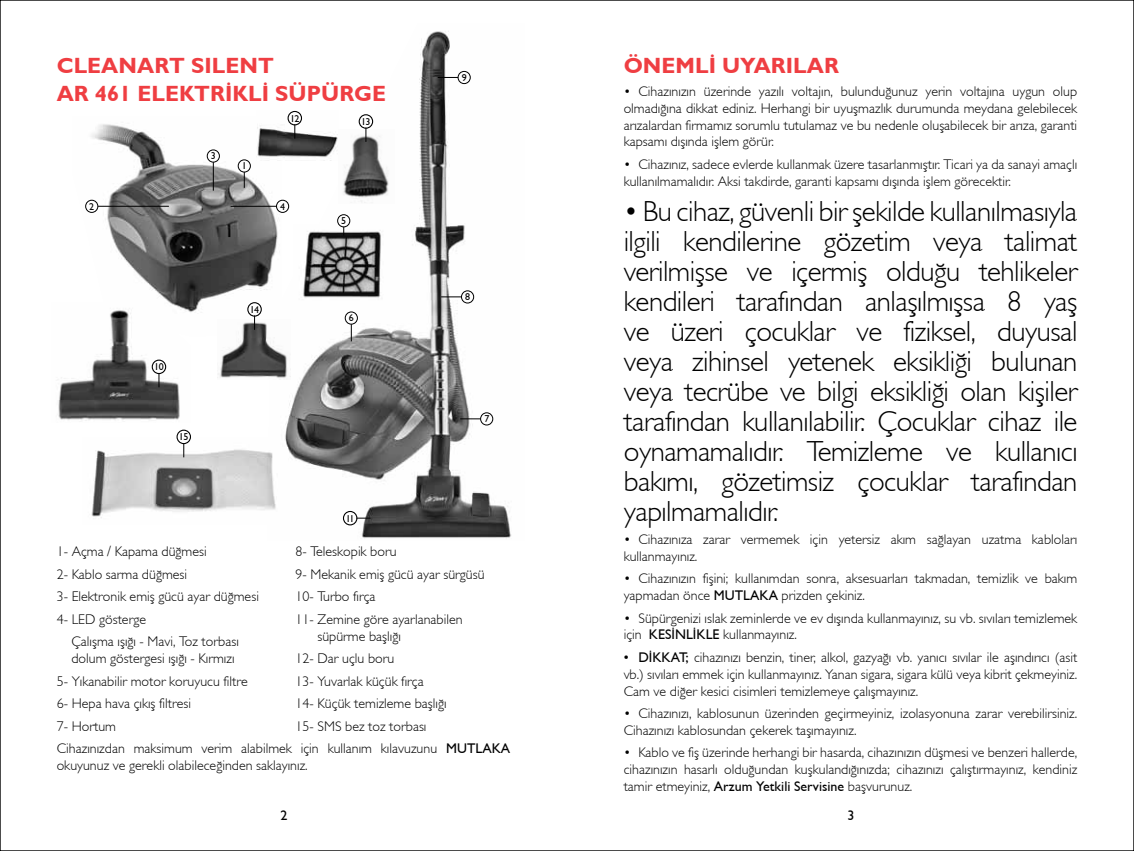
<style>
.page{position:relative;width:1134px;height:851px;background:#fff}
.page>*{position:absolute;margin:0;border:0;box-sizing:border-box;transform-origin:0 0}
.t1{font:29px/30px "Gill Sans Light TR";letter-spacing:-.02em;color:#000;text-align:justify}
.t2{font:22px/27.6px "Gill Sans Bold TR";color:#ef3e42}
.t3{font:14px/16.8px "Gill Sans Light TR";color:#000}
.t4{font:14px "Gill Sans TR";color:#000}
.t5{font:10px "Gill Sans TR";letter-spacing:-.06em;color:#000}
.s1{font-family:"Gill Sans TR"}
</style>
<div class="page">
<img style="left:281px;top:31px;width:230px;height:508px">
<div style="left:345px;top:311px;width:13px;height:13px;border:1px solid #000;border-radius:50%"></div>
<svg style="left:351px;top:324px;width:1px;height:17px"></svg>
<div style="left:343px;top:511px;width:14px;height:14px;border:1px solid #000;border-radius:50%"></div>
<svg style="left:356px;top:517px;width:15px;height:1px"></svg>
<img style="left:85px;top:124px;width:195px;height:195px">
<div style="left:238px;top:159px;width:13px;height:13px;border:1px solid #000;border-radius:50%"></div>
<svg style="left:244px;top:172px;width:1px;height:16px"></svg>
<div style="left:207px;top:149px;width:13px;height:14px;border:1px solid #000;border-radius:50%"></div>
<svg style="left:213px;top:162px;width:1px;height:29px"></svg>
<div style="left:85px;top:200px;width:13px;height:13px;border:1px solid #000;border-radius:50%"></div>
<hr style="left:98px;top:206px;width:71px;height:1px;background:#000">
<div style="left:276px;top:200px;width:13px;height:13px;border:1px solid #000;border-radius:50%"></div>
<hr style="left:231px;top:206px;width:45px;height:1px;background:#000">
<div style="left:480px;top:412px;width:13px;height:13px;border:1px solid #000;border-radius:50%"></div>
<svg style="left:460px;top:418px;width:21px;height:1px"></svg>
<div style="left:461px;top:290px;width:13px;height:13px;border:1px solid #000;border-radius:50%"></div>
<svg style="left:441px;top:296px;width:20px;height:1px"></svg>
<div style="left:458px;top:71px;width:13px;height:13px;border:1px solid #000;border-radius:50%"></div>
<svg style="left:438px;top:77px;width:20px;height:1px"></svg>
<img style="left:257px;top:111px;width:81px;height:50px">
<div style="left:288px;top:111px;width:14px;height:14px;border:1px solid #000;border-radius:50%"></div>
<svg style="left:294px;top:124px;width:1px;height:15px"></svg>
<img style="left:339px;top:130px;width:56px;height:73px">
<div style="left:359px;top:114px;width:14px;height:15px;border:1px solid #000;border-radius:50%"></div>
<svg style="left:365px;top:127px;width:1px;height:15px"></svg>
<img style="left:218px;top:319px;width:73px;height:60px">
<div style="left:247px;top:302px;width:15px;height:14px;border:1px solid #000;border-radius:50%"></div>
<svg style="left:254px;top:315px;width:1px;height:15px"></svg>
<img style="left:58px;top:302px;width:133px;height:119px">
<div style="left:152px;top:359px;width:14px;height:15px;border:1px solid #000;border-radius:50%"></div>
<svg style="left:158px;top:373px;width:1px;height:14px"></svg>
<img style="left:91px;top:437px;width:185px;height:81px">
<div style="left:177px;top:429px;width:14px;height:15px;border:1px solid #000;border-radius:50%"></div>
<svg style="left:183px;top:443px;width:1px;height:14px"></svg>
<img style="left:293px;top:225px;width:99px;height:80px">
<div style="left:337px;top:214px;width:13px;height:13px;border:1px solid #000;border-radius:50%"></div>
<h2 class="t2" style="left:57px;top:52px;width:331px">CLEANART SILENT<br>AR 461 ELEKTRİKLİ SÜPÜRGE</h2>
<p class="t5" style="left:211px;top:150px;width:6px">3</p>
<p class="t5" style="left:242px;top:160px;width:6px">1</p>
<p class="t5" style="left:290px;top:112px;width:11px">12</p>
<p class="t5" style="left:361px;top:115px;width:11px">13</p>
<p class="t5" style="left:89px;top:200px;width:6px">2</p>
<p class="t5" style="left:280px;top:200px;width:6px">4</p>
<p class="t5" style="left:154px;top:360px;width:11px">10</p>
<p class="t5" style="left:179px;top:430px;width:11px">15</p>
<p class="t5" style="left:250px;top:303px;width:11px">14</p>
<p class="t5" style="left:341px;top:214px;width:6px">5</p>
<p class="t5" style="left:349px;top:312px;width:6px">6</p>
<p class="t5" style="left:346px;top:512px;width:10px">11</p>
<p class="t5" style="left:462px;top:71px;width:6px">9</p>
<p class="t5" style="left:465px;top:290px;width:6px">8</p>
<p class="t5" style="left:484px;top:412px;width:6px">7</p>
<p class="t3" style="left:57px;top:540px;width:204px;line-height:22.4px">1- Açma / Kapama düğmesi<br>2- Kablo sarma düğmesi<br>3- Elektronik emiş gücü ayar düğmesi<br>4- LED gösterge</p>
<p class="t3" style="left:71px;top:632px;width:169px">Çalışma ışığı - Mavi, Toz torbası dolum göstergesi ışığı - Kırmızı</p>
<p class="t3" style="left:57px;top:669px;width:193px;line-height:22.4px">5- Yıkanabilir motor koruyucu filtre<br>6- Hepa hava çıkış filtresi<br>7- Hortum</p>
<p class="t3" style="left:295px;top:540px;width:191px;line-height:22.4px">8- Teleskopik boru<br>9- Mekanik emiş gücü ayar sürgüsü<br>10- Turbo fırça<br>11- Zemine göre ayarlanabilen</p>
<p class="t3" style="left:295px;top:624px;width:153px;line-height:22.4px;text-indent:22px">süpürme başlığı<br>12- Dar uçlu boru<br>13- Yuvarlak küçük fırça<br>14- Küçük temizleme başlığı<br>15- SMS bez toz torbası</p>
<p class="t3" style="left:57px;top:739px;width:455px">Cihazınızdan maksimum verim alabilmek için kullanım kılavuzunu <span class="s1">MUTLAKA </span>okuyunuz ve gerekli olabileceğinden saklayınız.</p>
<h2 class="t2" style="left:624px;top:52px;width:217px">ÖNEMLİ UYARILAR</h2>
<p class="t3" style="left:624px;top:82px;width:455px;text-align:justify">• Cihazınızın üzerinde yazılı voltajın, bulunduğunuz yerin voltajına uygun olup olmadığına dikkat ediniz. Herhangi bir uyuşmazlık durumunda meydana gelebilecek arızalardan firmamız sorumlu tutulamaz ve bu nedenle oluşabilecek bir arıza, garanti kapsamı dışında işlem görür.</p>
<p class="t3" style="left:624px;top:155px;width:455px">• Cihazınız, sadece evlerde kullanmak üzere tasarlanmıştır. Ticari ya da sanayi amaçlı kullanılmamalıdır. Aksi takdirde, garanti kapsamı dışında işlem görecektir.</p>
<p class="t1" style="left:624px;top:196px;width:455px">• Bu cihaz, güvenli bir şekilde kullanılmasıyla ilgili kendilerine gözetim veya talimat verilmişse ve içermiş olduğu tehlikeler kendileri tarafından anlaşılmışsa 8 yaş ve üzeri çocuklar ve fiziksel, duyusal veya zihinsel yetenek eksikliği bulunan veya tecrübe ve bilgi eksikliği olan kişiler tarafından kullanılabilir. Çocuklar cihaz ile oynamamalıdır. Temizleme ve kullanıcı bakımı, gözetimsiz çocuklar tarafından yapılmamalıdır.</p>
<p class="t3" style="left:624px;top:530px;width:455px">• Cihazınıza zarar vermemek için yetersiz akım sağlayan uzatma kabloları kullanmayınız.</p>
<p class="t3" style="left:624px;top:570px;width:455px">• Cihazınızın fişini; kullanımdan sonra, aksesuarları takmadan, temizlik ve bakım yapmadan önce <span class="s1">MUTLAKA</span> prizden çekiniz.</p>
<p class="t3" style="left:624px;top:609px;width:455px">• Süpürgenizi ıslak zeminlerde ve ev dışında kullanmayınız, su vb. sıvıları temizlemek için <span class="s1">KESİNLİKLE</span> kullanmayınız.</p>
<p class="t3" style="left:624px;top:648px;width:455px;text-align:justify"><span class="s1">• DİKKAT;</span> cihazınızı benzin, tiner, alkol, gazyağı vb. yanıcı sıvılar ile aşındırıcı (asit vb.) sıvıları emmek için kullanmayınız. Yanan sigara, sigara külü veya kibrit çekmeyiniz.<br>Cam ve diğer kesici cisimleri temizlemeye çalışmayınız.</p>
<p class="t3" style="left:624px;top:704px;width:455px">• Cihazınızı, kablosunun üzerinden geçirmeyiniz, izolasyonuna zarar verebilirsiniz.<br>Cihazınızı kablosundan çekerek taşımayınız.</p>
<p class="t3" style="left:624px;top:743px;width:455px;text-align:justify">• Kablo ve fiş üzerinde herhangi bir hasarda, cihazınızın düşmesi ve benzeri hallerde, cihazınızın hasarlı olduğundan kuşkulandığınızda; cihazınızı çalıştırmayınız, kendiniz tamir etmeyiniz, <span class="s1">Arzum Yetkili Servisine</span> başvurunuz.</p>
<p class="t4" style="left:280px;top:806px;width:8px">2</p>
<p class="t4" style="left:847px;top:806px;width:8px">3</p>
</div>
